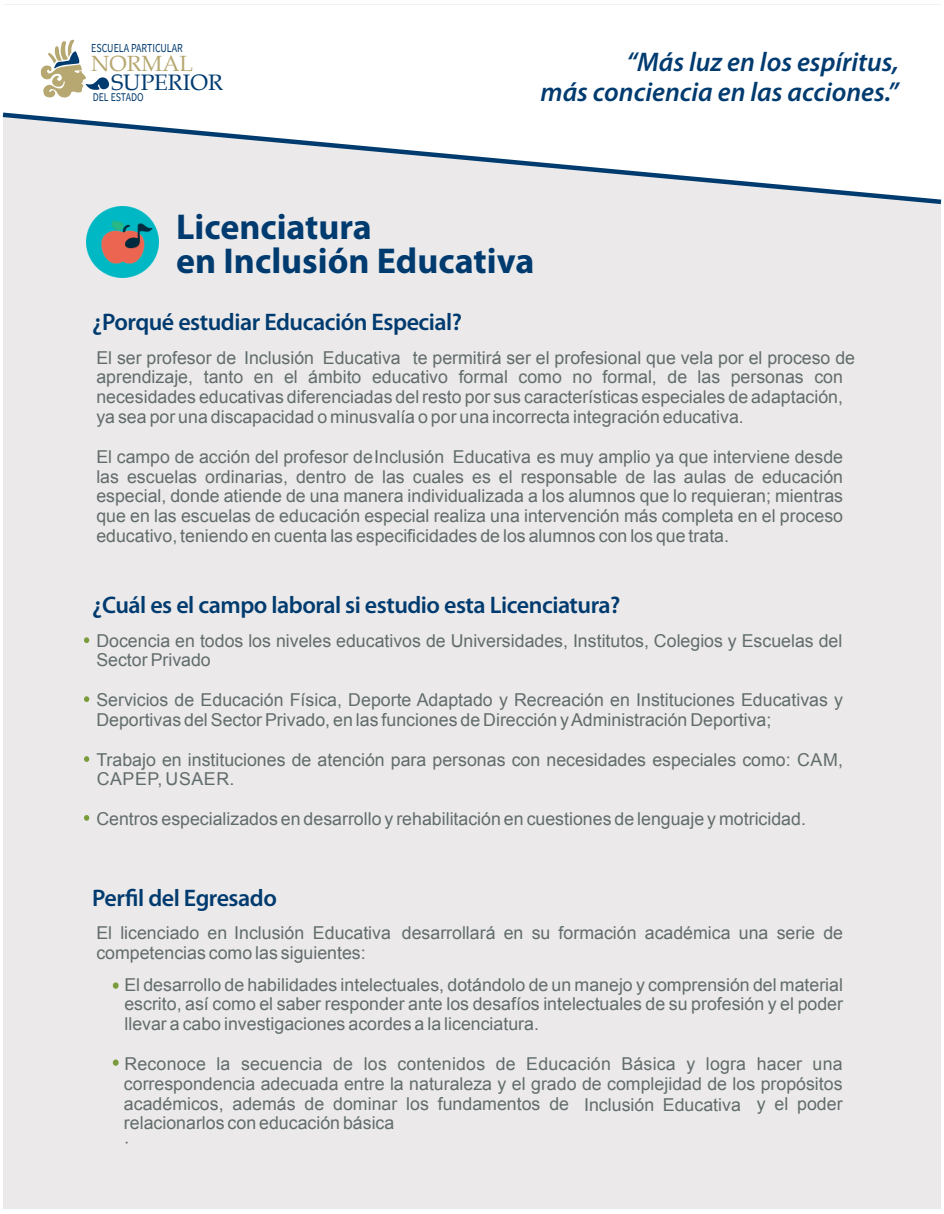
<style>
.page{position:relative;width:944px;height:1214px;background:#fff}
.page>*{position:absolute;margin:0;border:0;box-sizing:border-box;transform-origin:0 0}
.t1{font:700 36px/33.5px "Myriad Pro";color:#003b70}
.t2{font:italic 600 27px/30px "Myriad Pro";color:#003b70;text-align:right}
.t3{font:600 24px "Myriad Pro";letter-spacing:-.02em;color:#003b70}
.t4{font:22.35px "Book Antiqua";color:#003b70}
.t5{font:22.05px "Book Antiqua";color:#b6a870}
.t6{font:17.7px/19.8px "Arial";color:#626c6c}
.t7{font:12.15px "Source Sans Pro";color:#003b70;scale:.81 1}
.t8{font:11.85px "Source Sans Pro";color:#003b70;scale:.83 1}
</style>
<div class="page">
<div style="left:3px;top:5px;width:938px;height:1204px;background:#ebe9e9"></div>
<div style="left:3px;top:5px;width:938px;height:105px;background:#fff"></div>
<svg style="left:39px;top:38px;width:72px;height:61px;background:#d8d9cd"></svg>
<svg style="left:2px;top:110px;width:940px;height:94px"></svg>
<img style="left:87px;top:206px;width:71px;height:72px">
<svg style="left:84px;top:637px;width:5px;height:6px"></svg>
<svg style="left:84px;top:696px;width:5px;height:6px"></svg>
<svg style="left:84px;top:756px;width:5px;height:6px"></svg>
<svg style="left:84px;top:815px;width:5px;height:5px"></svg>
<svg style="left:113px;top:982px;width:6px;height:6px"></svg>
<svg style="left:113px;top:1059px;width:6px;height:6px"></svg>
<p class="t7" style="left:91px;top:40px;width:114px">ESCUELA PARTICULAR</p>
<p class="t5" style="left:91px;top:48px;width:103px">NORMAL</p>
<p class="t4" style="left:112px;top:67px;width:113px">SUPERIOR</p>
<p class="t8" style="left:93px;top:90px;width:63px">DEL ESTADO</p>
<h2 class="t2" style="left:540px;top:46px;width:360px">“Más luz en los espíritus,<br>más conciencia en las acciones.”</h2>
<h1 class="t1" style="left:176px;top:209px;width:360px">Licenciatura<br>en Inclusión Educativa</h1>
<h3 class="t3" style="left:92px;top:307px;width:371px">¿Porqué estudiar Educación Especial?</h3>
<p class="t6" style="left:96px;top:348px;width:760px">El ser profesor de Inclusión Educativa te permitirá ser el profesional que vela por el proceso de aprendizaje, tanto en el ámbito educativo formal como no formal, de las personas con necesidades educativas diferenciadas del resto por sus características especiales de adaptación, ya sea por una discapacidad o minusvalía o por una incorrecta integración educativa.</p>
<p class="t6" style="left:96px;top:447px;width:748px;text-align:justify">El campo de acción del profesor deInclusión Educativa es muy amplio ya que interviene desde las escuelas ordinarias, dentro de las cuales es el responsable de las aulas de educación especial, donde atiende de una manera individualizada a los alumnos que lo requieran; mientras que en las escuelas de educación especial realiza una intervención más completa en el proceso educativo, teniendo en cuenta las especificidades de los alumnos con los que trata.</p>
<h3 class="t3" style="left:92px;top:590px;width:530px">¿Cuál es el campo laboral si estudio esta Licenciatura?</h3>
<p class="t6" style="left:96px;top:630px;width:747px">Docencia en todos los niveles educativos de Universidades, Institutos, Colegios y Escuelas del<br>Sector Privado</p>
<p class="t6" style="left:96px;top:690px;width:748px">Servicios de Educación Física, Deporte Adaptado y Recreación en Instituciones Educativas y<br>Deportivas del Sector Privado, en las funciones de Dirección y Administración Deportiva;</p>
<p class="t6" style="left:96px;top:749px;width:748px">Trabajo en instituciones de atención para personas con necesidades especiales como: CAM,<br>CAPEP, USAER.</p>
<p class="t6" style="left:96px;top:809px;width:711px">Centros especializados en desarrollo y rehabilitación en cuestiones de lenguaje y motricidad.</p>
<h3 class="t3" style="left:92px;top:882px;width:186px">Perfil del Egresado</h3>
<p class="t6" style="left:96px;top:923px;width:296px">El licenciado en Inclusión Educativa</p>
<p class="t6" style="left:402px;top:923px;width:443px">desarrollará en su formación académica una serie de</p>
<p class="t6" style="left:96px;top:943px;width:271px">competencias como las siguientes:</p>
<p class="t6" style="left:124px;top:974px;width:720px;text-align:justify">El desarrollo de habilidades intelectuales, dotándolo de un manejo y comprensión del material escrito, así como el saber responder ante los desafíos intelectuales de su profesión y el poder llevar a cabo investigaciones acordes a la licenciatura.</p>
<p class="t6" style="left:124px;top:1054px;width:720px;text-align:justify">Reconoce la secuencia de los contenidos de Educación Básica y logra hacer una correspondencia adecuada entre la naturaleza y el grado de complejidad de los propósitos académicos, además de dominar los fundamentos de</p>
<p class="t6" style="left:756px;top:1093px;width:87px">y el poder</p>
<p class="t6" style="left:584px;top:1095px;width:158px">Inclusión Educativa</p>
<p class="t6" style="left:124px;top:1113px;width:272px">relacionarlos con educación básica ·</p>
</div>
